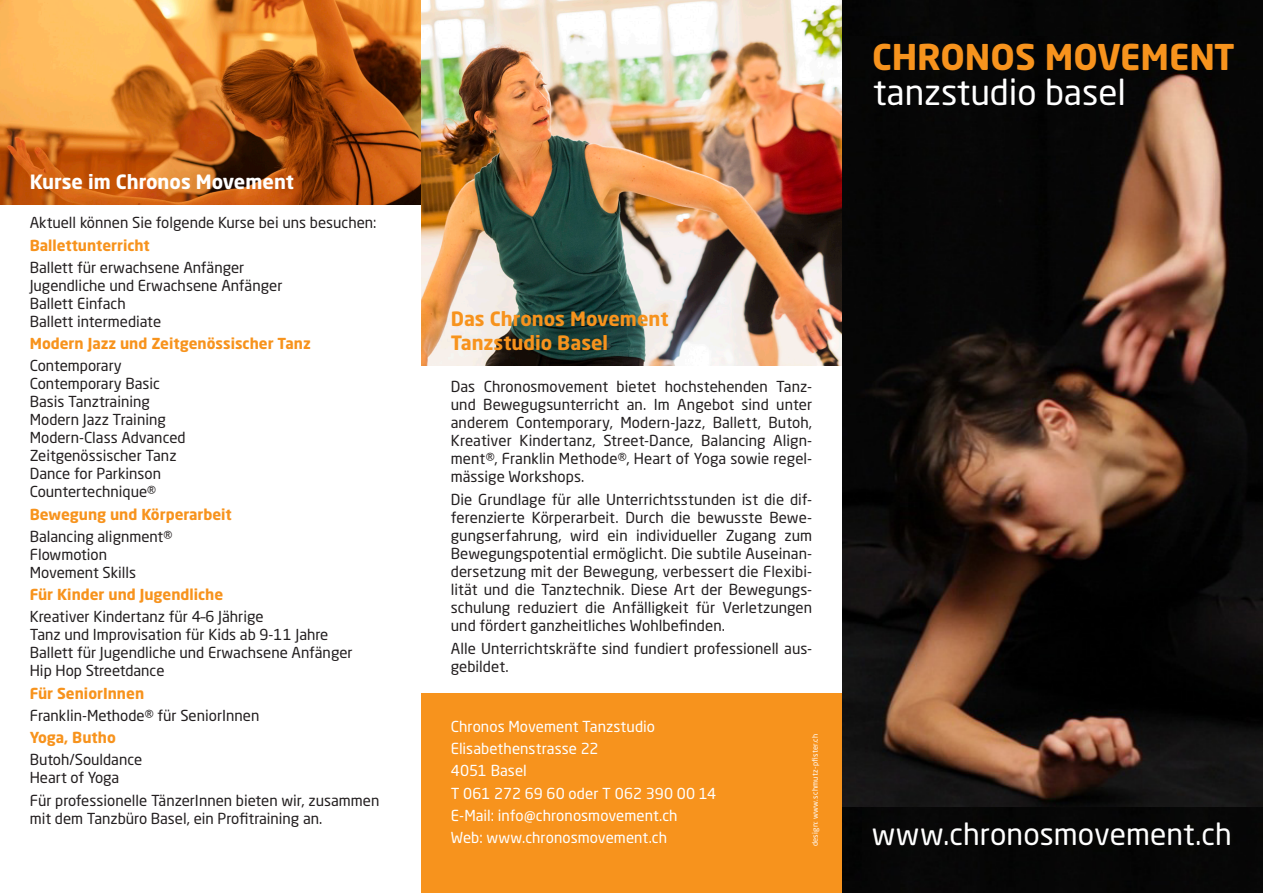
<style>
.page{position:relative;width:1263px;height:893px;background:#fff}
.page>*{position:absolute;margin:0;border:0;box-sizing:border-box;transform-origin:0 0}
.t1{font:700 35.1px "Neo Sans Std";color:#f7931d}
.t2{font:35.1px "Neo Sans Std";color:#fff}
.t3{font:30px "Neo Sans Std";color:#fff}
.t4{font:700 19.5px/23.5px "Neo Sans Std";color:#f7931d}
.t5{font:700 19.5px "Neo Sans Std";color:#fff}
.t6{font:15px/18px "Neo Sans Std";color:#231f20}
.t7{font:15px/22.4px "Neo Sans Std";letter-spacing:.005em;color:#fff}
.t8{font:700 15px "Neo Sans Std";color:#f7931d}
.t9{font:7.5px "Neo Sans Std";letter-spacing:.035em;color:#fff}
</style>
<div class="page">
<img style="left:842px;top:0;width:421px;height:808px">
<div style="left:842px;top:808px;width:421px;height:85px;background:#060606"></div>
<img style="left:0;top:0;width:421px;height:204px">
<div style="left:421px;top:693px;width:421px;height:200px;background:#f7931d"></div>
<img style="left:421px;top:0;width:421px;height:366px">
<h3 class="t5" style="left:30px;top:170px;width:266px">Kurse im Chronos Movement</h3>
<p class="t6" style="left:30px;top:214px;width:348px">Aktuell können Sie folgende Kurse bei uns besuchen:</p>
<p class="t8" style="left:30px;top:235px;width:122px">Ballettunterricht</p>
<p class="t6" style="left:30px;top:258px;width:254px">Ballett für erwachsene Anfänger<br>Jugendliche und Erwachsene Anfänger<br>Ballett Einfach<br>Ballett intermediate</p>
<p class="t8" style="left:30px;top:334px;width:283px">Modern Jazz und Zeitgenössischer Tanz</p>
<p class="t6" style="left:30px;top:357px;width:157px">Contemporary<br>Contemporary Basic<br>Basis Tanztraining<br>Modern Jazz Training<br>Modern-Class Advanced<br>Zeitgenössischer Tanz<br>Dance for Parkinson<br>Countertechnique®</p>
<p class="t8" style="left:30px;top:504px;width:204px">Bewegung und Körperarbeit</p>
<p class="t6" style="left:30px;top:527px;width:144px">Balancing alignment®<br>Flowmotion<br>Movement Skills</p>
<p class="t8" style="left:30px;top:585px;width:195px">Für Kinder und Jugendliche</p>
<p class="t6" style="left:30px;top:608px;width:324px">Kreativer Kindertanz für 4–6 Jährige<br>Tanz und Improvisation für Kids ab 9-11 Jahre Ballett für Jugendliche und Erwachsene Anfänger Hip Hop Streetdance</p>
<p class="t8" style="left:30px;top:683px;width:116px">Für SeniorInnen</p>
<p class="t6" style="left:30px;top:706px;width:231px">Franklin-Methode® für SeniorInnen</p>
<p class="t8" style="left:30px;top:728px;width:88px">Yoga, Butho</p>
<p class="t6" style="left:30px;top:751px;width:114px">Butoh/Souldance<br>Heart of Yoga</p>
<p class="t6" style="left:30px;top:791px;width:351px">Für professionelle TänzerInnen bieten wir, zusammen mit dem Tanzbüro Basel, ein Profitraining an.</p>
<h1 class="t1" style="left:872px;top:34px;width:364px">CHRONOS MOVEMENT</h1>
<h1 class="t2" style="left:873px;top:71px;width:254px">tanzstudio basel</h1>
<h3 class="t4" style="left:451px;top:307px;width:219px">Das Chronos Movement<br>Tanzstudio Basel</h3>
<p class="t6" style="left:451px;top:377px;width:363px;text-align:justify">Das Chronosmovement bietet hochstehenden Tanz&shy;und Bewegugsunterricht an. Im Angebot sind unter anderem Contemporary, Modern-Jazz, Ballett, Butoh, Kreativer Kindertanz, Street-Dance, Balancing Align&shy;ment®, Franklin Methode®, Heart of Yoga sowie regel&shy;mässige Workshops.</p>
<p class="t6" style="left:451px;top:490px;width:363px;text-align:justify">Die Grundlage für alle Unterrichtsstunden ist die dif&shy;ferenzierte Körperarbeit. Durch die bewusste Bewe&shy;gungserfahrung, wird ein individueller Zugang zum Bewegungspotential ermöglicht. Die subtile Auseinan&shy;dersetzung mit der Bewegung, verbessert die Flexibi&shy;lität und die Tanztechnik. Diese Art der Bewegungs&shy;schulung reduziert die Anfälligkeit für Verletzungen und fördert ganzheitliches Wohlbefinden.</p>
<p class="t6" style="left:451px;top:639px;width:363px">Alle Unterrichtskräfte sind fundiert professionell aus&shy;gebildet.</p>
<p class="t7" style="left:451px;top:715px;width:267px">Chronos Movement Tanzstudio<br>Elisabethenstrasse 22<br>4051 Basel<br>T 061 272 69 60 oder T 062 390 00 14<br>E-Mail: info@chronosmovement.ch<br>Web: www.chronosmovement.ch</p>
<p class="t9" style="left:811px;top:846px;width:114px;rotate:-90deg">design: www.schmutz-pfister.ch</p>
<h2 class="t3" style="left:872px;top:815px;width:362px">www.chronosmovement.ch</h2>
</div>
